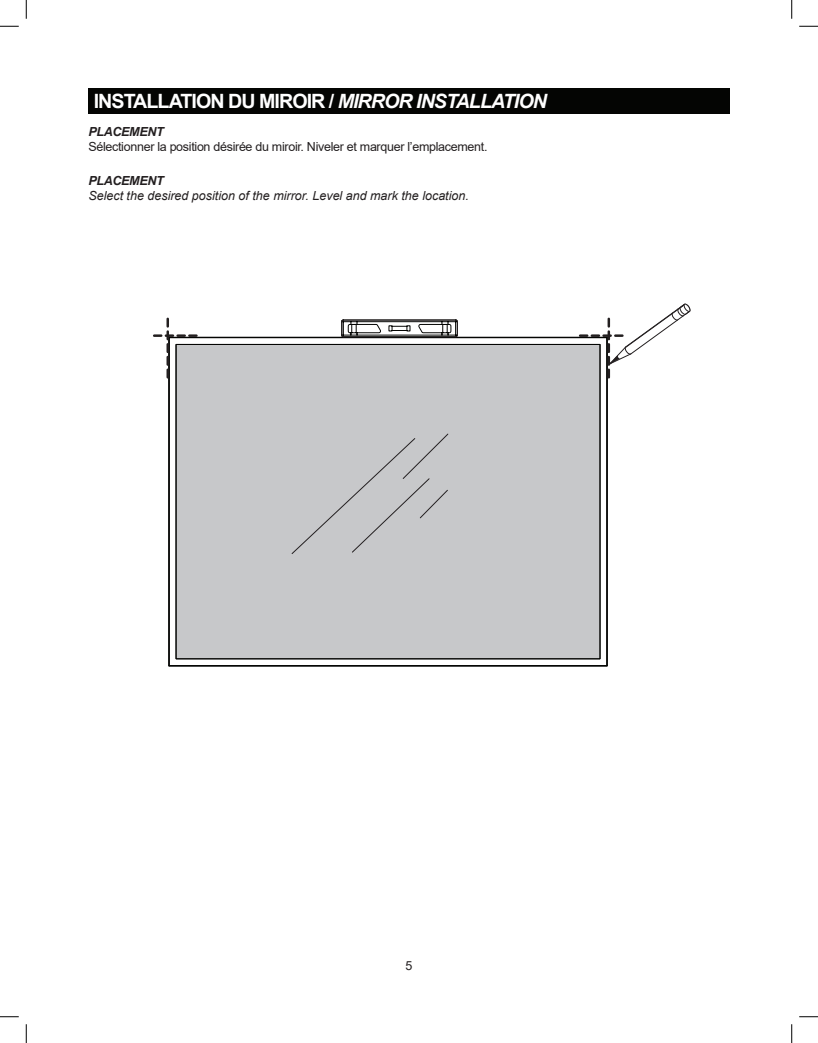
<style>
.page{position:relative;width:818px;height:1043px;background:#fff}
.page>*{position:absolute;margin:0;border:0;box-sizing:border-box;transform-origin:0 0}
.t1{font:700 19.75px "Arial";letter-spacing:-.05em;color:#fff}
.t2{font:12.5px "Arial";letter-spacing:-.025em;color:#231f20}
.t3{font:italic 12.5px "Arial";color:#231f20}
.t4{font:italic 700 12.5px "Arial";letter-spacing:-.025em;color:#231f20}
.s1{font-style:italic}
</style>
<div class="page">
<svg style="left:168px;top:336px;width:440px;height:331px;background:#c4c5c6"></svg>
<div style="left:291px;top:433px;width:157px;height:121px;background:#c7c8ca"></div>
<svg style="left:341px;top:319px;width:117px;height:19px"></svg>
<svg style="left:580px;top:303px;width:111px;height:74px"></svg>
<svg style="left:154px;top:319px;width:42px;height:58px"></svg>
<div style="left:88px;top:88px;width:641px;height:26px;background:#040503"></div>
<svg style="left:0;top:25px;width:19px;height:2px"></svg>
<svg style="left:799px;top:25px;width:18px;height:2px"></svg>
<svg style="left:0;top:1016px;width:19px;height:1px"></svg>
<svg style="left:799px;top:1016px;width:18px;height:1px"></svg>
<svg style="left:25px;top:0;width:2px;height:19px"></svg>
<svg style="left:25px;top:1024px;width:2px;height:18px"></svg>
<svg style="left:791px;top:0;width:1px;height:19px"></svg>
<svg style="left:791px;top:1024px;width:1px;height:18px"></svg>
<h1 class="t1" style="left:94px;top:87px;width:454px">INSTALLATION DU MIROIR / <span class="s1">MIRROR INSTALLATION</span></h1>
<p class="t4" style="left:88px;top:123px;width:77px">PLACEMENT</p>
<p class="t2" style="left:88px;top:138px;width:400px">Sélectionner la position désirée du miroir. Niveler et marquer l’emplacement.</p>
<p class="t4" style="left:88px;top:172px;width:77px">PLACEMENT</p>
<p class="t3" style="left:88px;top:187px;width:382px">Select the desired position of the mirror. Level and mark the location.</p>
<p class="t2" style="left:405px;top:957px;width:8px">5</p>
</div>
